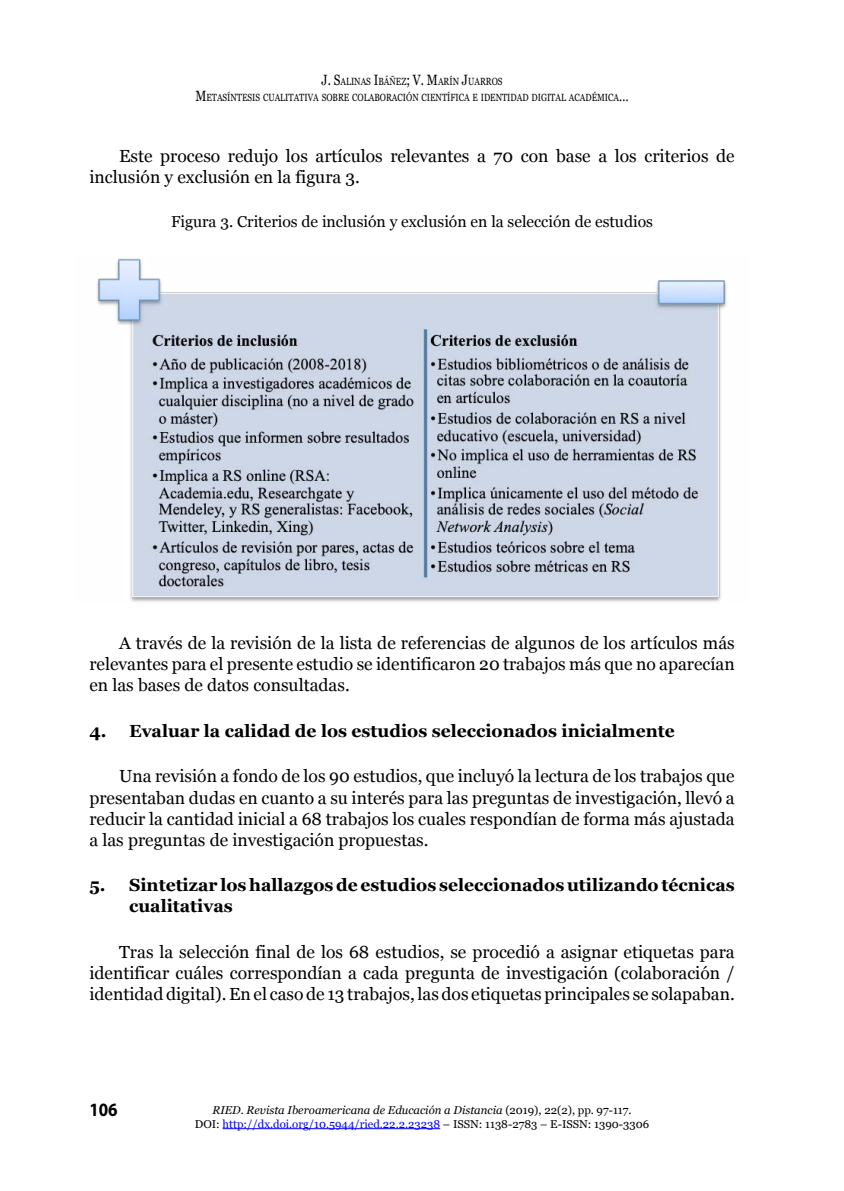
<style>
.page{position:relative;width:844px;height:1191px;background:#fff}
.page>*{position:absolute;margin:0;border:0;box-sizing:border-box;transform-origin:0 0}
.t1{font:700 18.9px "Myriad Pro";color:#000;scale:.9 1}
.t2{font:17.5px/21px "Georgia";color:#000;text-align:justify}
.t3{font:700 17.5px/21px "Georgia";color:#000}
.t4{font:15.75px "Georgia";color:#000}
.t5{font:11.38px/13.7px "Georgia";color:#000;text-align:center}
.t6{font:10.33px/15.8px "Georgia";color:#000;text-align:center;scale:.8 1}
.s1{font-size:14.88px}
.s2{font-style:italic}
.s3{color:#00f}
</style>
<div class="page">
<img style="left:96px;top:258px;width:631px;height:344px">
<hr style="left:222px;top:1128px;width:218px;height:1px;background:#00f">
<p class="t6" style="left:195px;top:73px;width:543px"><span class="s1">J. S</span>ALINAS <span class="s1">I</span>BÁÑEZ<span class="s1">; V. M</span>ARÍN <span class="s1">J</span>UARROS<br><span class="s1">M</span>ETASÍNTESIS CUALITATIVA SOBRE COLABORACIÓN CIENTÍFICA E IDENTIDAD DIGITAL ACADÉMICA<span class="s1">…</span></p>
<p class="t2" style="left:89px;top:145px;width:646px;text-indent:30px">Este proceso redujo los artículos relevantes a 70 con base a los criterios de inclusión y exclusión en la figura 3.</p>
<p class="t4" style="left:171px;top:210px;width:483px">Figura 3. Criterios de inclusión y exclusión en la selección de estudios</p>
<p class="t2" style="left:89px;top:631px;width:646px;text-indent:30px">A través de la revisión de la lista de referencias de algunos de los artículos más relevantes para el presente estudio se identificaron 20 trabajos más que no aparecían en las bases de datos consultadas.</p>
<p class="t3" style="left:89px;top:719px;width:586px">4. Evaluar la calidad de los estudios seleccionados inicialmente</p>
<p class="t2" style="left:89px;top:765px;width:646px;text-indent:30px">Una revisión a fondo de los 90 estudios, que incluyó la lectura de los trabajos que presentaban dudas en cuanto a su interés para las preguntas de investigación, llevó a reducir la cantidad inicial a 68 trabajos los cuales respondían de forma más ajustada a las preguntas de investigación propuestas.</p>
<p class="t3" style="left:129px;top:874px;width:607px;text-indent:-40px">5. Sintetizar los hallazgos de estudios seleccionados utilizando técnicas cualitativas</p>
<p class="t2" style="left:89px;top:941px;width:646px;text-indent:30px">Tras la selección final de los 68 estudios, se procedió a asignar etiquetas para identificar cuáles correspondían a cada pregunta de investigación (colaboración / identidad digital). En el caso de 13 trabajos, las dos etiquetas principales se solapaban.</p>
<p class="t1" style="left:89px;top:1097px;width:33px">106</p>
<p class="t5" style="left:195px;top:1102px;width:455px"><span class="s2">RIED. Revista Iberoamericana de Educación a Distancia</span> (2019), 22(2), pp. 97-117.<br>DOI: <span class="s3">http://dx.doi.org/10.5944/ried.22.2.23238</span> – ISSN: 1138-2783 – E-ISSN: 1390-3306</p>
</div>
